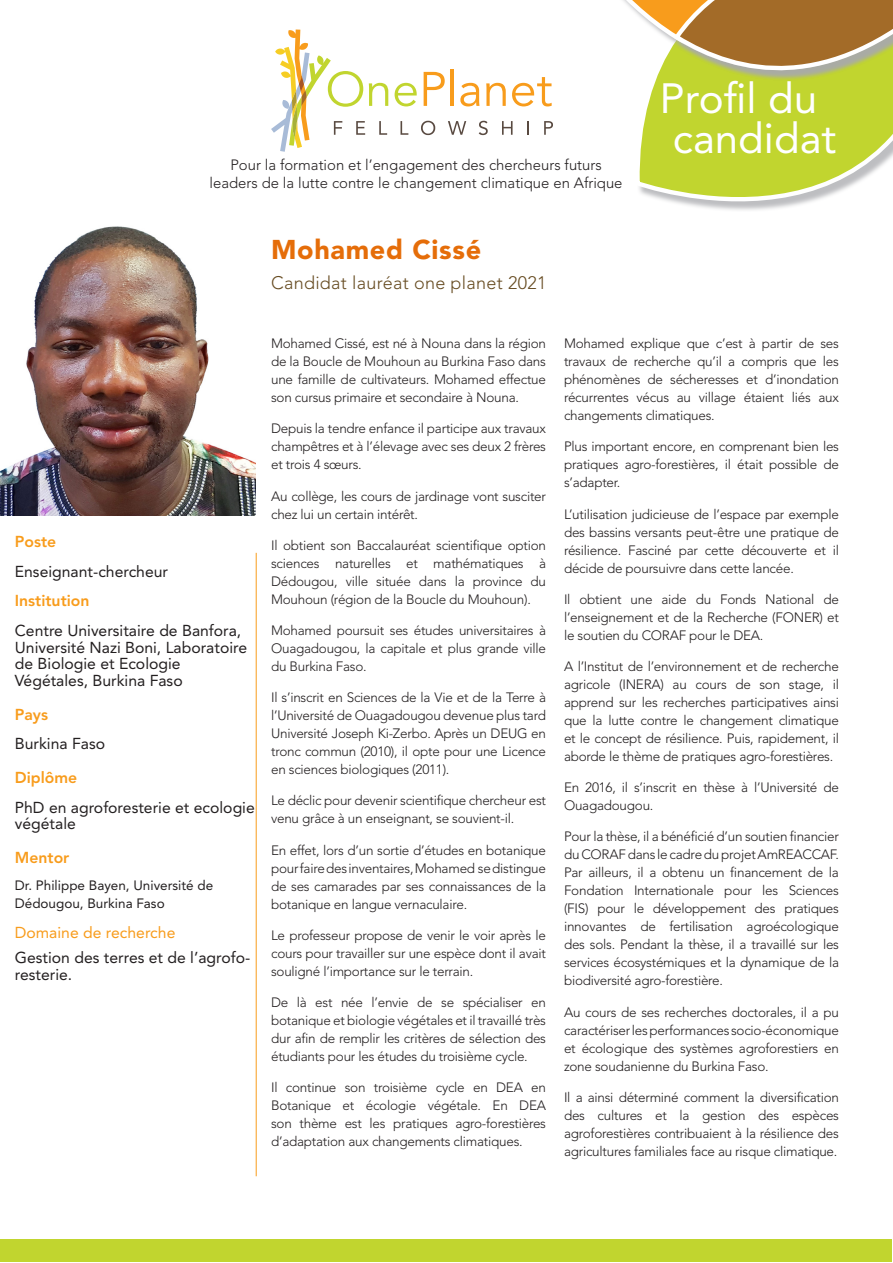
<style>
.page{position:relative;width:893px;height:1263px;background:#fff}
.page>*{position:absolute;margin:0;border:0;box-sizing:border-box;transform-origin:0 0}
.t1{font:42px "Avenir LT Std";color:#fff}
.t2{font:900 27px "Avenir LT Std";letter-spacing:.025em;color:#e56d09}
.t3{font:300 18px "Avenir LT Std";letter-spacing:.015em;color:#664b21}
.Body_Text{font:15.75px/16.5px "Avenir LT Std";color:#231f20}
.Body_Text-2{font:800 15.75px "Avenir LT Std";color:#f89c1c}
.Body_Text_1{font:15.75px "Avenir LT Std";color:#231f20}
.Body_Text-3{font:15.75px "Avenir LT Std";color:#f89c1c}
.t4{font:300 14.85px/17.9px "Avenir LT Std";color:#231f20;text-align:center}
.Body_Text_1-2{font:300 13.5px/18px "Avenir LT Std";letter-spacing:-.02em;color:#231f20;text-align:justify}
.Body_Text-4{font:13.5px/18px "Avenir LT Std";color:#231f20}
</style>
<div class="page">
<svg style="left:639px;top:184px;width:216px;height:26px"></svg>
<svg style="left:623px;top:0;width:270px;height:184px"></svg>
<svg style="left:671px;top:0;width:222px;height:92px;background:#b49840"></svg>
<img style="left:0;top:226px;width:255px;height:290px">
<svg style="left:528px;top:121px;width:1px;height:14px"></svg>
<svg style="left:395px;top:83px;width:22px;height:23px"></svg>
<svg style="left:424px;top:72px;width:21px;height:34px"></svg>
<hr style="left:451px;top:70px;width:3px;height:36px;background:#f89c1c">
<svg style="left:460px;top:83px;width:19px;height:23px"></svg>
<svg style="left:486px;top:83px;width:20px;height:23px"></svg>
<svg style="left:512px;top:77px;width:40px;height:29px"></svg>
<svg style="left:271px;top:30px;width:117px;height:122px"></svg>
<svg style="left:400px;top:121px;width:8px;height:14px"></svg>
<svg style="left:421px;top:121px;width:14px;height:14px"></svg>
<svg style="left:448px;top:121px;width:18px;height:14px"></svg>
<svg style="left:479px;top:121px;width:9px;height:14px"></svg>
<svg style="left:502px;top:121px;width:11px;height:14px"></svg>
<svg style="left:544px;top:121px;width:9px;height:14px"></svg>
<hr style="left:256px;top:553px;width:1px;height:623px;background:#f89c1c">
<div style="left:1px;top:1239px;width:891px;height:23px;background:#c1d52f"></div>
<p class="t1" style="left:660px;top:74px;width:159px">Profil du</p>
<p class="t4" style="left:210px;top:156px;width:414px">Pour la formation et l’engagement des chercheurs futurs leaders de la lutte contre le changement climatique en Afrique</p>
<p class="t2" style="left:271px;top:233px;width:212px">Mohamed Cissé</p>
<p class="t3" style="left:271px;top:272px;width:277px">Candidat lauréat one planet 2021</p>
<p class="t1" style="left:673px;top:114px;width:165px">candidat</p>
<p class="Body_Text-2" style="left:15px;top:532px;width:43px">Poste</p>
<p class="Body_Text_1" style="left:15px;top:562px;width:155px">Enseignant-chercheur</p>
<p class="Body_Text-2" style="left:15px;top:591px;width:76px">Institution</p>
<p class="Body_Text" style="left:15px;top:622px;width:234px">Centre Universitaire de Banfora,<br>Université Nazi Boni, Laboratoire de Biologie et Ecologie<br>Végétales, Burkina Faso</p>
<p class="Body_Text-2" style="left:15px;top:705px;width:35px">Pays</p>
<p class="Body_Text" style="left:15px;top:736px;width:92px">Burkina Faso</p>
<p class="Body_Text-2" style="left:15px;top:768px;width:64px">Diplôme</p>
<p class="Body_Text" style="left:15px;top:799px;width:241px">PhD en agroforesterie et ecologie végétale</p>
<p class="Body_Text-2" style="left:15px;top:849px;width:56px">Mentor</p>
<p class="Body_Text-4" style="left:15px;top:877px;width:200px">Dr. Philippe Bayen, Université de<br>Dédougou, Burkina Faso</p>
<p class="Body_Text-3" style="left:15px;top:923px;width:162px">Domaine de recherche</p>
<p class="Body_Text" style="left:15px;top:949px;width:237px">Gestion des terres et de l’agrofo&shy;resterie.</p>
<p class="Body_Text_1-2" style="left:271px;top:334px;width:276px">Mohamed Cissé, est né à Nouna dans la région de la Boucle de Mouhoun au Burkina Faso dans une famille de cultivateurs. Mohamed effectue son cursus primaire et secondaire à Nouna.</p>
<p class="Body_Text_1-2" style="left:271px;top:420px;width:276px">Depuis la tendre enfance il participe aux travaux champêtres et à l’élevage avec ses deux 2 frères et trois 4 sœurs.</p>
<p class="Body_Text_1-2" style="left:271px;top:487px;width:276px">Au collège, les cours de jardinage vont susciter chez lui un certain intérêt.</p>
<p class="Body_Text_1-2" style="left:271px;top:536px;width:276px">Il obtient son Baccalauréat scientifique option sciences naturelles et mathématiques à Dédougou, ville située dans la province du Mouhoun (région de la Boucle du Mouhoun).</p>
<p class="Body_Text_1-2" style="left:271px;top:621px;width:276px">Mohamed poursuit ses études universitaires à Ouagadougou, la capitale et plus grande ville du Burkina Faso.</p>
<p class="Body_Text_1-2" style="left:271px;top:689px;width:276px">Il s’inscrit en Sciences de la Vie et de la Terre à l’Université de Ouagadougou devenue plus tard Université Joseph Ki-Zerbo. Après un DEUG en tronc commun (2010), il opte pour une Licence en sciences biologiques (2011).</p>
<p class="Body_Text_1-2" style="left:271px;top:792px;width:276px">Le déclic pour devenir scientifique chercheur est venu grâce à un enseignant, se souvient-il.</p>
<p class="Body_Text_1-2" style="left:271px;top:841px;width:276px">En effet, lors d’un sortie d’études en botanique pour faire des inventaires, Mohamed se distingue de ses camarades par ses connaissances de la botanique en langue vernaculaire.</p>
<p class="Body_Text_1-2" style="left:271px;top:926px;width:276px">Le professeur propose de venir le voir après le cours pour travailler sur une espèce dont il avait souligné l’importance sur le terrain.</p>
<p class="Body_Text_1-2" style="left:271px;top:993px;width:276px">De là est née l’envie de se spécialiser en botanique et biologie végétales et il travaillé très dur afin de remplir les critères de sélection des étudiants pour les études du troisième cycle.</p>
<p class="Body_Text_1-2" style="left:271px;top:1079px;width:276px">Il continue son troisième cycle en DEA en Botanique et écologie végétale. En DEA son thème est les pratiques agro-forestières d’adaptation aux changements climatiques.</p>
<p class="Body_Text_1-2" style="left:564px;top:334px;width:276px">Mohamed explique que c’est à partir de ses travaux de recherche qu’il a compris que les phénomènes de sécheresses et d’inondation récurrentes vécus au village étaient liés aux changements climatiques.</p>
<p class="Body_Text_1-2" style="left:564px;top:438px;width:276px">Plus important encore, en comprenant bien les pratiques agro-forestières, il était possible de s’adapter.</p>
<p class="Body_Text_1-2" style="left:564px;top:505px;width:276px">L’utilisation judicieuse de l’espace par exemple des bassins versants peut-être une pratique de résilience. Fasciné par cette découverte et il décide de poursuivre dans cette lancée.</p>
<p class="Body_Text_1-2" style="left:564px;top:590px;width:276px">Il obtient une aide du Fonds National de l’enseignement et de la Recherche (FONER) et le soutien du CORAF pour le DEA.</p>
<p class="Body_Text_1-2" style="left:564px;top:657px;width:276px">A l’Institut de l’environnement et de recherche agricole (INERA) au cours de son stage, il apprend sur les recherches participatives ainsi que la lutte contre le changement climatique et le concept de résilience. Puis, rapidement, il aborde le thème de pratiques agro-forestières.</p>
<p class="Body_Text_1-2" style="left:564px;top:779px;width:276px">En 2016, il s’inscrit en thèse à l’Université de<br>Ouagadougou.</p>
<p class="Body_Text_1-2" style="left:564px;top:828px;width:276px">Pour la thèse, il a bénéficié d’un soutien financier du CORAF dans le cadre du projet AmREACCAF.<br>Par ailleurs, il a obtenu un financement de la Fondation Internationale pour les Sciences (FIS) pour le développement des pratiques innovantes de fertilisation agroécologique des sols. Pendant la thèse, il a travaillé sur les services écosystémiques et la dynamique de la biodiversité agro-forestière.</p>
<p class="Body_Text_1-2" style="left:564px;top:1003px;width:276px">Au cours de ses recherches doctorales, il a pu caractériser les performances socio-économique et écologique des systèmes agroforestiers en zone soudanienne du Burkina Faso.</p>
<p class="Body_Text_1-2" style="left:564px;top:1088px;width:276px">Il a ainsi déterminé comment la diversification des cultures et la gestion des espèces agroforestières contribuaient à la résilience des agricultures familiales face au risque climatique.</p>
</div>
